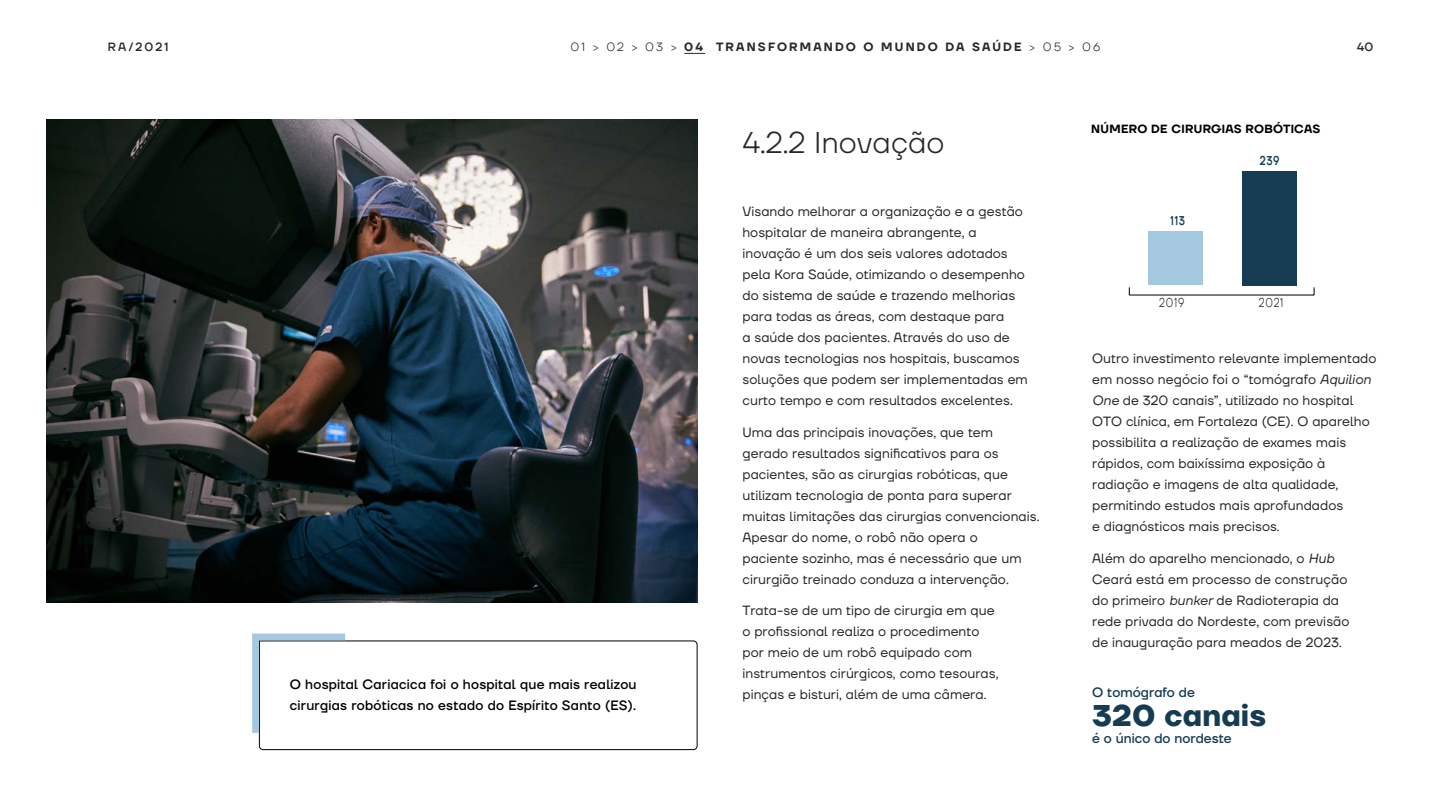
<style>
.page{position:relative;width:1440px;height:810px;background:#fff}
.page>*{position:absolute;margin:0;border:0;box-sizing:border-box;transform-origin:0 0}
.t1{font:300 30px "TT Firs Neue";color:#282828}
.t2{font:700 30px "TT Firs Neue";letter-spacing:.01em;color:#153c53}
.t3{font:500 13.5px/21px "TT Firs Neue";letter-spacing:.02em;color:#000}
.t4{font:500 13.5px "TT Firs Neue";letter-spacing:.005em;color:#153c53}
.t5{font:13.35px/21px "TT Firs Neue";letter-spacing:.005em;color:#282828}
.t6{font:300 12.83px "TT Firs Neue";letter-spacing:.075em;color:#282828;scale:.8 1}
.t7{font:500 12.83px "TT Firs Neue";letter-spacing:.075em;color:#153c53;scale:.8 1}
.t8{font:600 12px "TT Firs Neue";letter-spacing:.18em;color:#282828}
.t9{font:500 12px "TT Firs Neue";letter-spacing:.175em;color:#282828}
.t10{font:600 11.93px "TT Firs Neue";letter-spacing:.025em;color:#000}
.s1{font-weight:300}
.s2{font-style:italic}
</style>
<div class="page">
<svg style="left:684px;top:53px;width:21px;height:1px"></svg>
<img style="left:46px;top:120px;width:652px;height:483px">
<svg style="left:259px;top:640px;width:439px;height:110px"></svg>
<svg style="left:252px;top:633px;width:100px;height:107px"></svg>
<div style="left:1242px;top:171px;width:54px;height:114px;background:#153c53"></div>
<div style="left:1148px;top:231px;width:55px;height:54px;background:#a5c8e1"></div>
<hr style="left:1129px;top:295px;width:185px;height:1px;background:#000">
<p class="t9" style="left:108px;top:38px;width:62px">RA/2021</p>
<p class="t8" style="left:571px;top:38px;width:531px"><span class="s1">01 &gt; 02 &gt; 03 &gt;</span> 04 TRANSFORMANDO O MUNDO DA SAÚDE <span class="s1">&gt; 05 &gt; 06</span></p>
<p class="t9" style="left:1357px;top:38px;width:18px">40</p>
<p class="t3" style="left:290px;top:673px;width:348px">O hospital Cariacica foi o hospital que mais realizou cirurgias robóticas no estado do Espírito Santo (ES).</p>
<h1 class="t1" style="left:742px;top:122px;width:204px">4.2.2 Inovação</h1>
<p class="t5" style="left:742px;top:201px;width:287px">Visando melhorar a organização e a gestão hospitalar de maneira abrangente, a inovação é um dos seis valores adotados pela Kora Saúde, otimizando o desempenho do sistema de saúde e trazendo melhorias para todas as áreas, com destaque para<br>a saúde dos pacientes. Através do uso de novas tecnologias nos hospitais, buscamos soluções que podem ser implementadas em curto tempo e com resultados excelentes.</p>
<p class="t5" style="left:742px;top:421px;width:299px">Uma das principais inovações, que tem gerado resultados significativos para os pacientes, são as cirurgias robóticas, que utilizam tecnologia de ponta para superar muitas limitações das cirurgias convencionais.<br>Apesar do nome, o robô não opera o<br>paciente sozinho, mas é necessário que um cirurgião treinado conduza a intervenção.</p>
<p class="t5" style="left:742px;top:600px;width:258px">Trata-se de um tipo de cirurgia em que o profissional realiza o procedimento por meio de um robô equipado com instrumentos cirúrgicos, como tesouras, pinças e bisturi, além de uma câmera.</p>
<p class="t10" style="left:1091px;top:120px;width:231px">NÚMERO DE CIRURGIAS ROBÓTICAS</p>
<p class="t7" style="left:1171px;top:212px;width:20px">113</p>
<p class="t7" style="left:1260px;top:152px;width:26px">239</p>
<p class="t6" style="left:1159px;top:294px;width:33px">2019</p>
<p class="t6" style="left:1259px;top:294px;width:32px">2021</p>
<p class="t5" style="left:1092px;top:348px;width:286px">Outro investimento relevante implementado em nosso negócio foi o “tomógrafo <span class="s2">Aquilion One</span> de 320 canais”, utilizado no hospital OTO clínica, em Fortaleza (CE). O aparelho possibilita a realização de exames mais rápidos, com baixíssima exposição à radiação e imagens de alta qualidade, permitindo estudos mais aprofundados<br>e diagnósticos mais precisos.</p>
<p class="t5" style="left:1092px;top:547px;width:259px">Além do aparelho mencionado, o <span class="s2">Hub </span>Ceará está em processo de construção do primeiro <span class="s2">bunker</span> de Radioterapia da rede privada do Nordeste, com previsão de inauguração para meados de 2023.</p>
<p class="t4" style="left:1092px;top:683px;width:104px">O tomógrafo de</p>
<h1 class="t2" style="left:1092px;top:695px;width:175px">320 canais</h1>
<p class="t4" style="left:1092px;top:729px;width:141px">é o único do nordeste</p>
</div>
